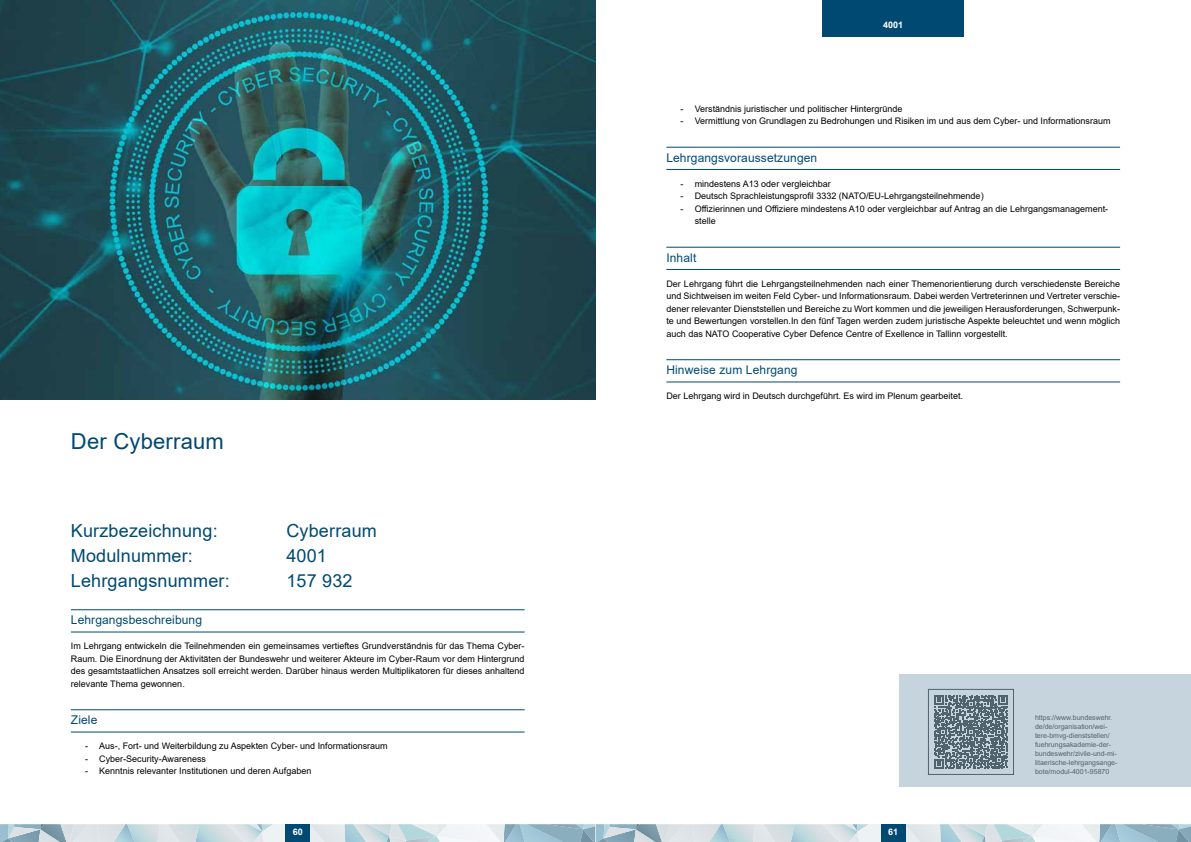
<style>
.page{position:relative;width:1191px;height:842px;background:#fff}
.page>*{position:absolute;margin:0;border:0;box-sizing:border-box;transform-origin:0 0}
.t1{font:22px "Arial";letter-spacing:.01em;color:#004972}
.t2{font:18px "Arial";letter-spacing:.01em;color:#004972}
.t3{font:12px "Arial";letter-spacing:.01em;color:#004972}
.t4{font:9px/12.5px "Arial";color:#000;text-align:justify}
.t5{font:700 9px "Arial";color:#fff}
.t6{font:7px/9px "Arial";color:#51646d}
</style>
<div class="page">
<img style="left:0;top:0;width:595px;height:399px">
<div style="left:899px;top:674px;width:292px;height:113px;background:#c6d4dd"></div>
<svg style="left:595px;top:824px;width:596px;height:18px;background:#bdd0d9"></svg>
<svg style="left:0;top:824px;width:595px;height:18px;background:#c5d6dd"></svg>
<div style="left:286px;top:824px;width:24px;height:18px;background:#004972"></div>
<hr style="left:71px;top:609px;width:453px;height:1px;background:#004972">
<hr style="left:71px;top:631px;width:453px;height:1px;background:#004972">
<hr style="left:71px;top:709px;width:453px;height:1px;background:#004972">
<hr style="left:71px;top:731px;width:453px;height:1px;background:#004972">
<div style="left:822px;top:0;width:142px;height:37px;background:#004972"></div>
<hr style="left:666px;top:147px;width:454px;height:1px;background:#004972">
<hr style="left:666px;top:169px;width:454px;height:1px;background:#004972">
<hr style="left:666px;top:247px;width:454px;height:1px;background:#004972">
<hr style="left:666px;top:269px;width:454px;height:1px;background:#004972">
<hr style="left:666px;top:359px;width:454px;height:1px;background:#004972">
<hr style="left:666px;top:381px;width:454px;height:1px;background:#004972">
<svg style="left:934px;top:695px;width:74px;height:74px"></svg>
<div style="left:928px;top:689px;width:85px;height:85px;border:1px solid #51646d"></div>
<p class="t5" style="left:883px;top:19px;width:22px">4001</p>
<h1 class="t1" style="left:71px;top:426px;width:154px">Der Cyberraum</h1>
<h2 class="t2" style="left:71px;top:518px;width:148px">Kurzbezeichnung:</h2>
<h2 class="t2" style="left:286px;top:518px;width:92px">Cyberraum</h2>
<h2 class="t2" style="left:71px;top:543px;width:124px">Modulnummer:</h2>
<h2 class="t2" style="left:286px;top:543px;width:42px">4001</h2>
<h2 class="t2" style="left:71px;top:568px;width:160px">Lehrgangsnummer:</h2>
<h2 class="t2" style="left:286px;top:568px;width:68px">157 932</h2>
<h3 class="t3" style="left:71px;top:612px;width:133px">Lehrgangsbeschreibung</h3>
<p class="t4" style="left:71px;top:640px;width:455px">Im Lehrgang entwickeln die Teilnehmenden ein gemeinsames vertieftes Grundverständnis für das Thema Cyber-Raum. Die Einordnung der Aktivitäten der Bundeswehr und weiterer Akteure im Cyber-Raum vor dem Hintergrund des gesamtstaatlichen Ansatzes soll erreicht werden. Darüber hinaus werden Multiplikatoren für dieses anhaltend relevante Thema gewonnen.</p>
<h3 class="t3" style="left:71px;top:712px;width:28px">Ziele</h3>
<p class="t4" style="left:85px;top:740px;width:304px">- Aus-, Fort- und Weiterbildung zu Aspekten Cyber- und Informationsraum</p>
<p class="t4" style="left:85px;top:752px;width:123px">- Cyber-Security-Awareness</p>
<p class="t4" style="left:85px;top:765px;width:228px">- Kenntnis relevanter Institutionen und deren Aufgaben</p>
<p class="t4" style="left:680px;top:102px;width:223px">- Verständnis juristischer und politischer Hintergründe</p>
<p class="t4" style="left:680px;top:115px;width:431px">- Vermittlung von Grundlagen zu Bedrohungen und Risiken im und aus dem Cyber- und Informationsraum</p>
<h3 class="t3" style="left:666px;top:149px;width:152px">Lehrgangsvoraussetzungen</h3>
<p class="t4" style="left:680px;top:177px;width:152px">- mindestens A13 oder vergleichbar</p>
<p class="t4" style="left:680px;top:190px;width:304px">- Deutsch Sprachleistungsprofil 3332 (NATO/EU-Lehrgangsteilnehmende)</p>
<p class="t4" style="left:694px;top:202px;width:415px;text-indent:-14px">- Offizierinnen und Offiziere mindestens A10 oder vergleichbar auf Antrag an die Lehrgangsmanagement&shy;stelle</p>
<h3 class="t3" style="left:666px;top:249px;width:31px">Inhalt</h3>
<p class="t4" style="left:666px;top:277px;width:455px">Der Lehrgang führt die Lehrgangsteilnehmenden nach einer Themenorientierung durch verschiedenste Bereiche und Sichtweisen im weiten Feld Cyber- und Informationsraum. Dabei werden Vertreterinnen und Vertreter verschie&shy;dener relevanter Dienststellen und Bereiche zu Wort kommen und die jeweiligen Herausforderungen, Schwerpunk&shy;te und Bewertungen vorstellen.In den fünf Tagen werden zudem juristische Aspekte beleuchtet und wenn möglich auch das NATO Cooperative Cyber Defence Centre of Exellence in Tallinn vorgestellt.</p>
<h3 class="t3" style="left:666px;top:362px;width:133px">Hinweise zum Lehrgang</h3>
<p class="t4" style="left:666px;top:390px;width:298px">Der Lehrgang wird in Deutsch durchgeführt. Es wird im Plenum gearbeitet.</p>
<p class="t6" style="left:1035px;top:713px;width:84px">https://www.bundeswehr. de/de/organisation/wei&shy;tere-bmvg-dienststellen/ fuehrungsakademie-der&shy;bundeswehr/zivile-und-mi&shy;litaerische-lehrgangsange&shy;bote/modul-4001-95870</p>
<p class="t5" style="left:293px;top:825px;width:12px">60</p>
<p class="t5" style="left:888px;top:825px;width:12px">61</p>
</div>
